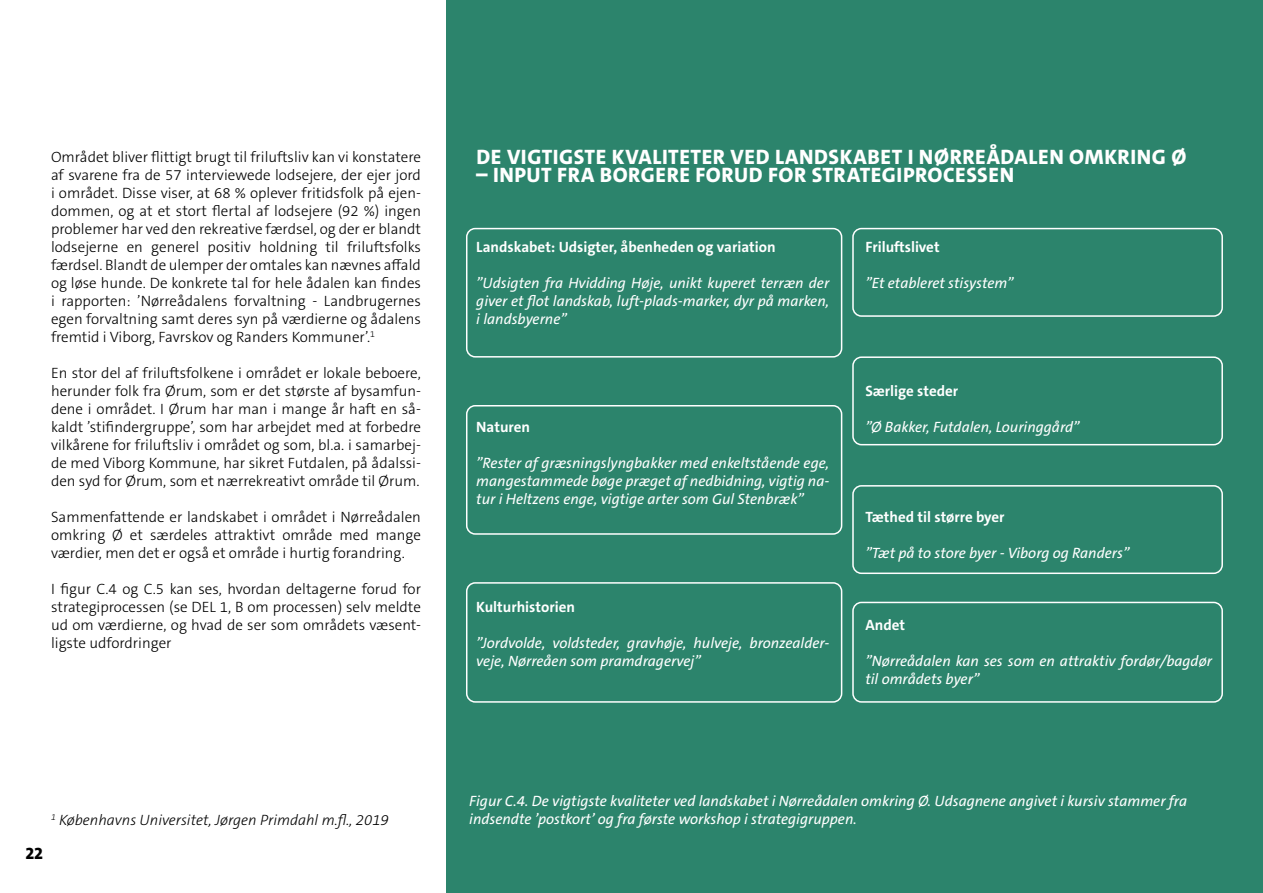
<style>
.page{position:relative;width:1263px;height:893px;background:#fff}
.page>*{position:absolute;margin:0;border:0;box-sizing:border-box;transform-origin:0 0}
.Mellemrubrikker_H3{font:800 21px "The Sans C5";letter-spacing:.025em;color:#fff}
.Mellemrubrikker_-_in{font:800 16.5px "The Sans C5";color:#000}
.Brødtekst_-_P{font:300 15px/18px "The Sans C5";color:#000;text-align:justify}
.Brødtekst_-_P-2{font:italic 15px/18px "The Sans C5";color:#fff;text-align:justify}
.Billedtekster_-_P{font:italic 15px/18px "The Sans C5";color:#fff}
.Brødtekst_-_P-3{font:700 15px "The Sans C5";color:#fff}
.Billedtekster_-_P-2{font:italic 300 15px "The Sans C5";color:#000}
</style>
<div class="page">
<div style="left:447px;top:0;width:816px;height:893px;background:#2c846c"></div>
<div style="left:466px;top:228px;width:376px;height:130px;border:2px solid #fff;border-radius:9px"></div>
<div style="left:852px;top:228px;width:371px;height:89px;border:2px solid #fff;border-radius:9px"></div>
<div style="left:852px;top:356px;width:371px;height:89px;border:2px solid #fff;border-radius:9px"></div>
<div style="left:852px;top:485px;width:371px;height:89px;border:2px solid #fff;border-radius:9px"></div>
<div style="left:852px;top:602px;width:371px;height:101px;border:2px solid #fff;border-radius:9px"></div>
<div style="left:466px;top:405px;width:376px;height:130px;border:2px solid #fff;border-radius:9px"></div>
<div style="left:466px;top:582px;width:376px;height:121px;border:2px solid #fff;border-radius:9px"></div>
<p class="Brødtekst_-_P" style="left:51px;top:148px;width:371px">Området bliver flittigt brugt til friluftsliv kan vi konstatere af svarene fra de 57 interviewede lodsejere, der ejer jord i området. Disse viser, at 68 % oplever fritidsfolk på ejen&shy;dommen, og at et stort flertal af lodsejere (92 %) ingen problemer har ved den rekreative færdsel, og der er blandt lodsejerne en generel positiv holdning til friluftsfolks færdsel. Blandt de ulemper der omtales kan nævnes affald og løse hunde. De konkrete tal for hele ådalen kan findes i rapporten: ’Nørreådalens forvaltning - Landbrugernes egen forvaltning samt deres syn på værdierne og ådalens fremtid i Viborg, Favrskov og Randers Kommuner’. <sup>1</sup></p>
<p class="Brødtekst_-_P" style="left:51px;top:364px;width:371px">En stor del af friluftsfolkene i området er lokale beboere, herunder folk fra Ørum, som er det største af bysamfun&shy;dene i området. I Ørum har man i mange år haft en så&shy;kaldt ’stifindergruppe’, som har arbejdet med at forbedre vilkårene for friluftsliv i området og som, bl.a. i samarbej&shy;de med Viborg Kommune, har sikret Futdalen, på ådalssi&shy;den syd for Ørum, som et nærrekreativt område til Ørum.</p>
<p class="Brødtekst_-_P" style="left:51px;top:508px;width:371px">Sammenfattende er landskabet i området i Nørreådalen omkring Ø et særdeles attraktivt område med mange værdier, men det er også et område i hurtig forandring.</p>
<p class="Brødtekst_-_P" style="left:51px;top:580px;width:371px">I figur C.4 og C.5 kan ses, hvordan deltagerne forud for strategiprocessen (se DEL 1, B om processen) selv meldte ud om værdierne, og hvad de ser som områdets væsent&shy;ligste udfordringer</p>
<p class="Mellemrubrikker_-_in" style="left:25px;top:842px;width:19px">22</p>
<p class="Billedtekster_-_P-2" style="left:51px;top:810px;width:339px"><sup>1</sup> Københavns Universitet, Jørgen Primdahl m.fl., 2019</p>
<h3 class="Mellemrubrikker_H3" style="left:476px;top:144px;width:711px">DE VIGTIGSTE KVALITETER VED LANDSKABET I NØRREÅDALEN OMKRING Ø</h3>
<h3 class="Mellemrubrikker_H3" style="left:476px;top:162px;width:539px">– INPUT FRA BORGERE FORUD FOR STRATEGIPROCESSEN</h3>
<p class="Brødtekst_-_P-3" style="left:476px;top:237px;width:301px">Landskabet: Udsigter, åbenheden og variation</p>
<p class="Brødtekst_-_P-2" style="left:476px;top:274px;width:354px">”Udsigten fra Hvidding Høje, unikt kuperet terræn der giver et flot landskab, luft-plads-marker, dyr på marken, i landsbyerne”</p>
<p class="Brødtekst_-_P-3" style="left:476px;top:417px;width:55px">Naturen</p>
<p class="Brødtekst_-_P-2" style="left:476px;top:454px;width:354px">”Rester af græsningslyngbakker med enkeltstående ege, mangestammede bøge præget af nedbidning, vigtig na&shy;tur i Heltzens enge, vigtige arter som Gul Stenbræk”</p>
<p class="Brødtekst_-_P-3" style="left:476px;top:597px;width:100px">Kulturhistorien</p>
<p class="Brødtekst_-_P-2" style="left:476px;top:634px;width:354px">”Jordvolde, voldsteder, gravhøje, hulveje, bronzealder&shy;veje, Nørreåen som pramdragervej”</p>
<p class="Brødtekst_-_P-3" style="left:865px;top:237px;width:76px">Friluftslivet</p>
<p class="Brødtekst_-_P-2" style="left:865px;top:274px;width:150px">”Et etableret stisystem”</p>
<p class="Brødtekst_-_P-3" style="left:865px;top:381px;width:94px">Særlige steder</p>
<p class="Brødtekst_-_P-2" style="left:865px;top:418px;width:216px">”Ø Bakker, Futdalen, Louringgård”</p>
<p class="Brødtekst_-_P-3" style="left:865px;top:507px;width:141px">Tæthed til større byer</p>
<p class="Brødtekst_-_P-2" style="left:865px;top:544px;width:265px">”Tæt på to store byer - Viborg og Randers”</p>
<p class="Brødtekst_-_P-3" style="left:865px;top:615px;width:41px">Andet</p>
<p class="Brødtekst_-_P-2" style="left:865px;top:652px;width:348px">”Nørreådalen kan ses som en attraktiv fordør/bagdør til områdets byer”</p>
<p class="Billedtekster_-_P" style="left:469px;top:792px;width:719px">Figur C.4. De vigtigste kvaliteter ved landskabet i Nørreådalen omkring Ø. Udsagnene angivet i kursiv stammer fra indsendte ’postkort’ og fra første workshop i strategigruppen.</p>
</div>
